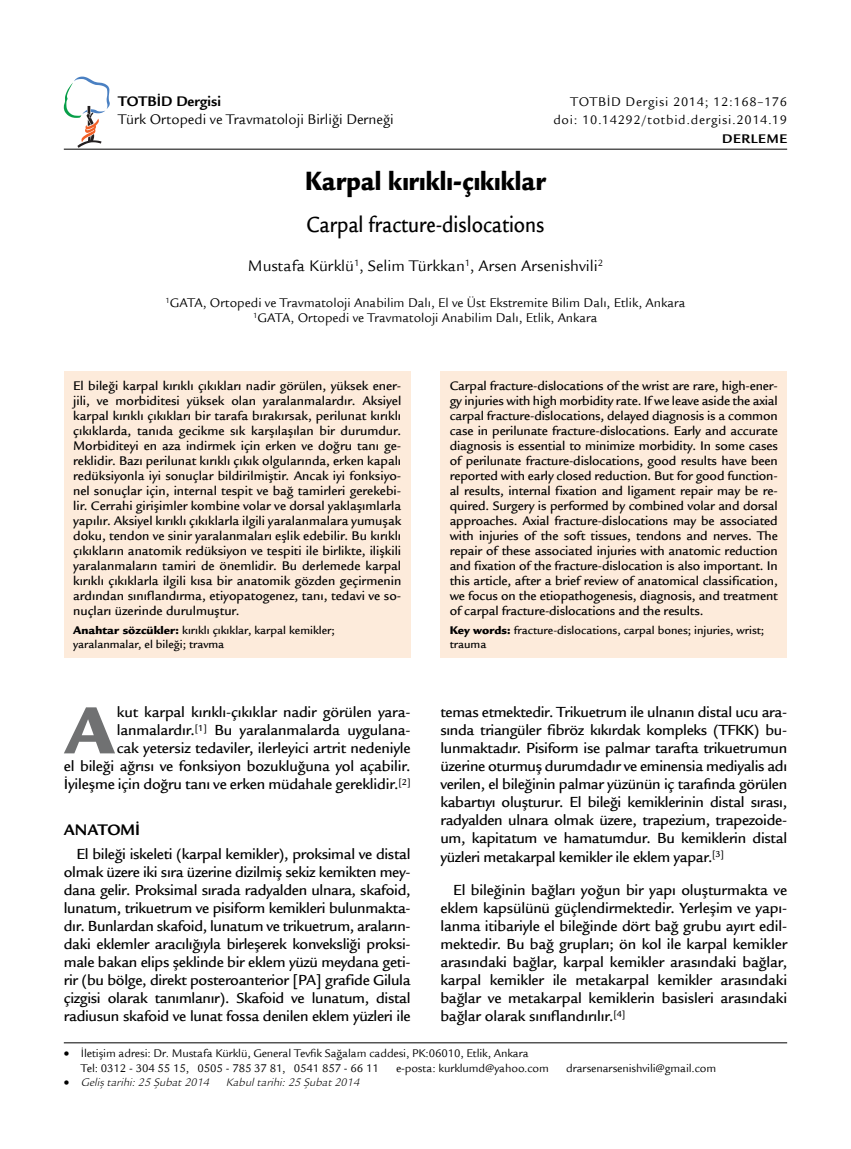
<style>
.page{position:relative;width:851px;height:1149px;background:#fff}
.page>*{position:absolute;margin:0;border:0;box-sizing:border-box;transform-origin:0 0}
.t1{font:900 72.6px "Legacy Sans Std";color:#707172}
.t2{font:900 28.5px "Legacy Sans Std";color:#000;scale:.85 1}
.t3{font:500 24px "Legacy Sans Std";color:#000;scale:.85 1}
.t4{font:16.5px "Legacy Sans Std";color:#000}
.t5{font:700 16.5px "Legacy Sans Std";color:#000}
.t6{font:500 15.75px/18px "Legacy Sans Std";letter-spacing:-.01em;color:#000;text-align:justify}
.t7{font:15px "Legacy Sans Std";color:#000}
.t8{font:700 15px "Legacy Sans Std";color:#000}
.t9{font:500 13.5px/15px "Legacy Sans Std";color:#000;text-align:justify}
.t10{font:13.5px/15px "Legacy Sans Std";color:#000;text-align:center}
.t11{font:13.5px/18.5px "Legacy Sans Std";letter-spacing:.05em;color:#000;text-align:right}
.t12{font:700 13.5px "Legacy Sans Std";letter-spacing:.05em;color:#000}
.t13{font:12px/14.4px "Legacy Sans Std";letter-spacing:-.01em;color:#000}
.t14{font:500 12px/13.5px "Legacy Sans Std";color:#000}
.t15{font:italic 12px "ITC Legacy Sans Std";color:#000}
.s1{font-weight:900}
</style>
<div class="page">
<hr style="left:64px;top:149px;width:723px;height:1px;background:#000">
<hr style="left:64px;top:1042px;width:723px;height:1px;background:#000">
<svg style="left:64px;top:77px;width:46px;height:70px"></svg>
<div style="left:64px;top:371px;width:346px;height:286px;background:#fdebdb"></div>
<div style="left:440px;top:371px;width:347px;height:286px;background:#fdebdb"></div>
<p class="t8" style="left:118px;top:93px;width:104px">TOTBİD Dergisi</p>
<p class="t7" style="left:118px;top:111px;width:277px">Türk Ortopedi ve Travmatoloji Birliği Derneği</p>
<p class="t11" style="left:553px;top:92px;width:235px">TOTBİD Dergisi 2014; 12:168–176 doi: 10.14292/totbid.dergisi.2014.19</p>
<p class="t12" style="left:722px;top:131px;width:67px">DERLEME</p>
<h2 class="t2" style="left:305px;top:164px;width:284px">Karpal kırıklı-çıkıklar</h2>
<h3 class="t3" style="left:306px;top:210px;width:281px">Carpal fracture-dislocations</h3>
<p class="t4" style="left:248px;top:256px;width:356px">Mustafa Kürklü<sup>1</sup>, Selim Türkkan<sup>1</sup>, Arsen Arsenishvili<sup>2</sup></p>
<p class="t10" style="left:165px;top:295px;width:521px"><sup>1</sup>GATA, Ortopedi ve Travmatoloji Anabilim Dalı, El ve Üst Ekstremite Bilim Dalı, Etlik, Ankara<br><sup>1</sup>GATA, Ortopedi ve Travmatoloji Anabilim Dalı, Etlik, Ankara</p>
<p class="t9" style="left:73px;top:378px;width:329px">El bileği karpal kırıklı çıkıkları nadir görülen, yüksek ener&shy;jili, ve morbiditesi yüksek olan yaralanmalardır. Aksiyel karpal kırıklı çıkıkları bir tarafa bırakırsak, perilunat kırıklı çıkıklarda, tanıda gecikme sık karşılaşılan bir durumdur.<br>Morbiditeyi en aza indirmek için erken ve doğru tanı ge&shy;reklidir. Bazı perilunat kırıklı çıkık olgularında, erken kapalı redüksiyonla iyi sonuçlar bildirilmiştir. Ancak iyi fonksiyo&shy;nel sonuçlar için, internal tespit ve bağ tamirleri gerekebi&shy;lir. Cerrahi girişimler kombine volar ve dorsal yaklaşımlarla yapılır. Aksiyel kırıklı çıkıklarla ilgili yaralanmalara yumuşak doku, tendon ve sinir yaralanmaları eşlik edebilir. Bu kırıklı çıkıkların anatomik redüksiyon ve tespiti ile birlikte, ilişkili yaralanmaların tamiri de önemlidir. Bu derlemede karpal kırıklı çıkıklarla ilgili kısa bir anatomik gözden geçirmenin ardından sınıflandırma, etiyopatogenez, tanı, tedavi ve so&shy;nuçları üzerinde durulmuştur.</p>
<p class="t14" style="left:73px;top:623px;width:263px"><span class="s1">Anahtar sözcükler:</span> kırıklı çıkıklar, karpal kemikler; yaralanmalar, el bileği; travma</p>
<p class="t6" style="left:64px;top:703px;width:348px;text-align:right">kut karpal kırıklı-çıkıklar nadir görülen yara&shy;lanmalardır.<sup>[1]</sup> Bu yaralanmalarda uygulana-<br>cak yetersiz tedaviler, ilerleyici artrit nedeniyle<br>el bileği ağrısı ve fonksiyon bozukluğuna yol açabilir.<br>İyileşme için doğru tanı ve erken müdahale gereklidir.<sup>[2]</sup></p>
<p class="t5" style="left:64px;top:819px;width:78px">ANATOMİ</p>
<p class="t6" style="left:64px;top:845px;width:348px;text-indent:13px">El bileği iskeleti (karpal kemikler), proksimal ve distal olmak üzere iki sıra üzerine dizilmiş sekiz kemikten mey&shy;dana gelir. Proksimal sırada radyalden ulnara, skafoid, lunatum, trikuetrum ve pisiform kemikleri bulunmakta&shy;dır. Bunlardan skafoid, lunatum ve trikuetrum, araların&shy;daki eklemler aracılığıyla birleşerek konveksliği proksi&shy;male bakan elips şeklinde bir eklem yüzü meydana geti&shy;rir (bu bölge, direkt posteroanterior [PA] grafide Gilula çizgisi olarak tanımlanır). Skafoid ve lunatum, distal radiusun skafoid ve lunat fossa denilen eklem yüzleri ile</p>
<h1 class="t1" style="left:65px;top:686px;width:51px">A</h1>
<p class="t9" style="left:449px;top:378px;width:329px">Carpal fracture-dislocations of the wrist are rare, high-ener&shy;gy injuries with high morbidity rate. If we leave aside the axial carpal fracture-dislocations, delayed diagnosis is a common case in perilunate fracture-dislocations. Early and accurate diagnosis is essential to minimize morbidity. In some cases of perilunate fracture-dislocations, good results have been reported with early closed reduction. But for good function&shy;al results, internal fixation and ligament repair may be re&shy;quired. Surgery is performed by combined volar and dorsal approaches. Axial fracture-dislocations may be associated with injuries of the soft tissues, tendons and nerves. The repair of these associated injuries with anatomic reduction and fixation of the fracture-dislocation is also important. In this article, after a brief review of anatomical classification, we focus on the etiopathogenesis, diagnosis, and treatment of carpal fracture-dislocations and the results.</p>
<p class="t14" style="left:449px;top:623px;width:316px"><span class="s1">Key words:</span> fracture-dislocations, carpal bones; injuries, wrist; trauma</p>
<p class="t6" style="left:440px;top:703px;width:348px">temas etmektedir. Trikuetrum ile ulnanın distal ucu ara&shy;sında triangüler fibröz kıkırdak kompleks (TFKK) bu&shy;lunmaktadır. Pisiform ise palmar tarafta trikuetrumun üzerine oturmuş durumdadır ve eminensia mediyalis adı verilen, el bileğinin palmar yüzünün iç tarafında görülen kabartıyı oluşturur. El bileği kemiklerinin distal sırası, radyalden ulnara olmak üzere, trapezium, trapezoide&shy;um, kapitatum ve hamatumdur. Bu kemiklerin distal yüzleri metakarpal kemikler ile eklem yapar.<sup>[3]</sup></p>
<p class="t6" style="left:440px;top:881px;width:348px;text-indent:13px">El bileğinin bağları yoğun bir yapı oluşturmakta ve eklem kapsülünü güçlendirmektedir. Yerleşim ve yapı&shy;lanma itibariyle el bileğinde dört bağ grubu ayırt edil&shy;mektedir. Bu bağ grupları; ön kol ile karpal kemikler arasındaki bağlar, karpal kemikler arasındaki bağlar, karpal kemikler ile metakarpal kemikler arasındaki bağlar ve metakarpal kemiklerin basisleri arasındaki bağlar olarak sınıflandırılır.<sup>[4]</sup></p>
<p class="t13" style="left:81px;top:1046px;width:449px;text-indent:-17px">• İletişim adresi: Dr. Mustafa Kürklü, General Tevfik Sağalam caddesi, PK:06010, Etlik, Ankara<br>Tel: 0312 - 304 55 15, 0505 - 785 37 81, 0541 857 - 66 11</p>
<p class="t13" style="left:396px;top:1060px;width:154px">e-posta: kurklumd@yahoo.com</p>
<p class="t13" style="left:566px;top:1060px;width:152px">drarsenarsenishvili@gmail.com</p>
<p class="t15" style="left:64px;top:1075px;width:147px">• Geliş tarihi: 25 Şubat 2014</p>
<p class="t15" style="left:226px;top:1075px;width:135px">Kabul tarihi: 25 Şubat 2014</p>
</div>
